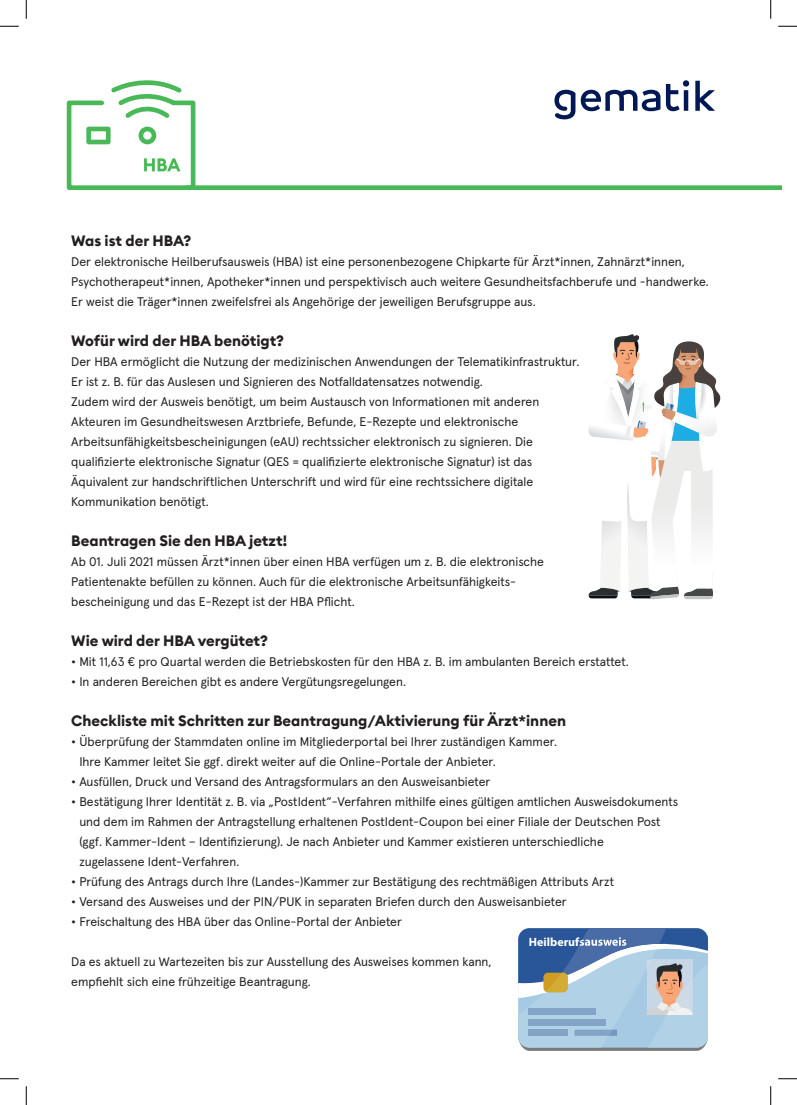
<style>
.page{position:relative;width:797px;height:1105px;background:#fff}
.page>*{position:absolute;margin:0;border:0;box-sizing:border-box;transform-origin:0 0}
.t1{font:700 15px "Euclid Circular B";color:#231f20}
.t2{font:12.5px/20px "Apercu Pro";color:#231f20}
.t3{font:700 12px "Myriad Pro";color:#fff}
.s1{font-weight:700}
</style>
<div class="page">
<svg style="left:554px;top:80px;width:161px;height:39px"></svg>
<svg style="left:518px;top:928px;width:190px;height:123px;background:#94aec8"></svg>
<div style="left:186px;top:185px;width:595px;height:5px;background:#49b857"></div>
<svg style="left:588px;top:334px;width:133px;height:266px"></svg>
<svg style="left:66px;top:80px;width:132px;height:110px"></svg>
<svg style="left:0;top:25px;width:19px;height:2px"></svg>
<svg style="left:778px;top:25px;width:19px;height:2px"></svg>
<svg style="left:0;top:1078px;width:19px;height:1px"></svg>
<svg style="left:778px;top:1078px;width:19px;height:1px"></svg>
<svg style="left:25px;top:0;width:2px;height:19px"></svg>
<svg style="left:25px;top:1086px;width:2px;height:19px"></svg>
<svg style="left:770px;top:0;width:1px;height:19px"></svg>
<svg style="left:770px;top:1086px;width:1px;height:19px"></svg>
<p class="t1" style="left:71px;top:231px;width:122px">Was ist der HBA?</p>
<p class="t2" style="left:71px;top:250px;width:639px">Der elektronische Heilberufsausweis (HBA) ist eine personenbezogene Chipkarte für Ärzt*innen, Zahnärzt*innen,<br>Psychotherapeut*innen, Apotheker*innen und perspektivisch auch weitere Gesundheitsfachberufe und -handwerke.<br>Er weist die Träger*innen zweifelsfrei als Angehörige der jeweiligen Berufsgruppe aus.</p>
<p class="t1" style="left:71px;top:331px;width:214px">Wofür wird der HBA benötigt?</p>
<p class="t2" style="left:71px;top:350px;width:510px">Der HBA ermöglicht die Nutzung der medizinischen Anwendungen der Telematikinfrastruktur.<br>Er ist z. B. für das Auslesen und Signieren des Notfalldatensatzes notwendig.<br>Zudem wird der Ausweis benötigt, um beim Austausch von Informationen mit anderen Akteuren im Gesundheitswesen Arztbriefe, Befunde, E-Rezepte und elektronische Arbeitsunfähigkeitsbescheinigungen (eAU) rechtssicher elektronisch zu signieren. Die qualifizierte elektronische Signatur (QES = qualifizierte elektronische Signatur) ist das Äquivalent zur handschriftlichen Unterschrift und wird für eine rechtssichere digitale Kommunikation benötigt.</p>
<p class="t1" style="left:71px;top:531px;width:217px">Beantragen Sie den HBA jetzt!</p>
<p class="t2" style="left:71px;top:550px;width:474px">Ab 01. Juli 2021 müssen Ärzt*innen über einen HBA verfügen um z. B. die elektronische<br>Patientenakte befüllen zu können. Auch für die elektronische Arbeitsunfähigkeits&shy;bescheinigung und das E-Rezept ist der HBA Pflicht.</p>
<p class="t1" style="left:71px;top:631px;width:198px">Wie wird der HBA vergütet?</p>
<p class="t2" style="left:71px;top:650px;width:559px"><span class="s1">•</span> Mit 11,63 € pro Quartal werden die Betriebskosten für den HBA z. B. im ambulanten Bereich erstattet.</p>
<p class="t2" style="left:71px;top:670px;width:336px"><span class="s1">•</span> In anderen Bereichen gibt es andere Vergütungsregelungen.</p>
<p class="t1" style="left:71px;top:711px;width:496px">Checkliste mit Schritten zur Beantragung/Aktivierung für Ärzt*innen</p>
<p class="t2" style="left:79px;top:730px;width:479px;text-indent:-8px"><span class="s1">•</span> Überprüfung der Stammdaten online im Mitgliederportal bei Ihrer zuständigen Kammer.<br>Ihre Kammer leitet Sie ggf. direkt weiter auf die Online-Portale der Anbieter.</p>
<p class="t2" style="left:71px;top:770px;width:421px"><span class="s1">•</span> Ausfüllen, Druck und Versand des Antragsformulars an den Ausweisanbieter</p>
<p class="t2" style="left:79px;top:790px;width:600px;text-indent:-8px"><span class="s1">•</span> Bestätigung Ihrer Identität z. B. via „PostIdent“-Verfahren mithilfe eines gültigen amtlichen Ausweisdokuments und dem im Rahmen der Antragstellung erhaltenen PostIdent-Coupon bei einer Filiale der Deutschen Post (ggf. Kammer-Ident – Identifizierung). Je nach Anbieter und Kammer existieren unterschiedliche<br>zugelassene Ident-Verfahren.</p>
<p class="t2" style="left:71px;top:870px;width:544px"><span class="s1">•</span> Prüfung des Antrags durch Ihre (Landes-)Kammer zur Bestätigung des rechtmäßigen Attributs Arzt</p>
<p class="t2" style="left:71px;top:890px;width:497px"><span class="s1">•</span> Versand des Ausweises und der PIN/PUK in separaten Briefen durch den Ausweisanbieter</p>
<p class="t2" style="left:71px;top:910px;width:332px"><span class="s1">•</span> Freischaltung des HBA über das Online-Portal der Anbieter</p>
<p class="t2" style="left:71px;top:950px;width:422px">Da es aktuell zu Wartezeiten bis zur Ausstellung des Ausweises kommen kann, empfiehlt sich eine frühzeitige Beantragung.</p>
<p class="t3" style="left:529px;top:934px;width:99px">Heilberufsausweis</p>
</div>
